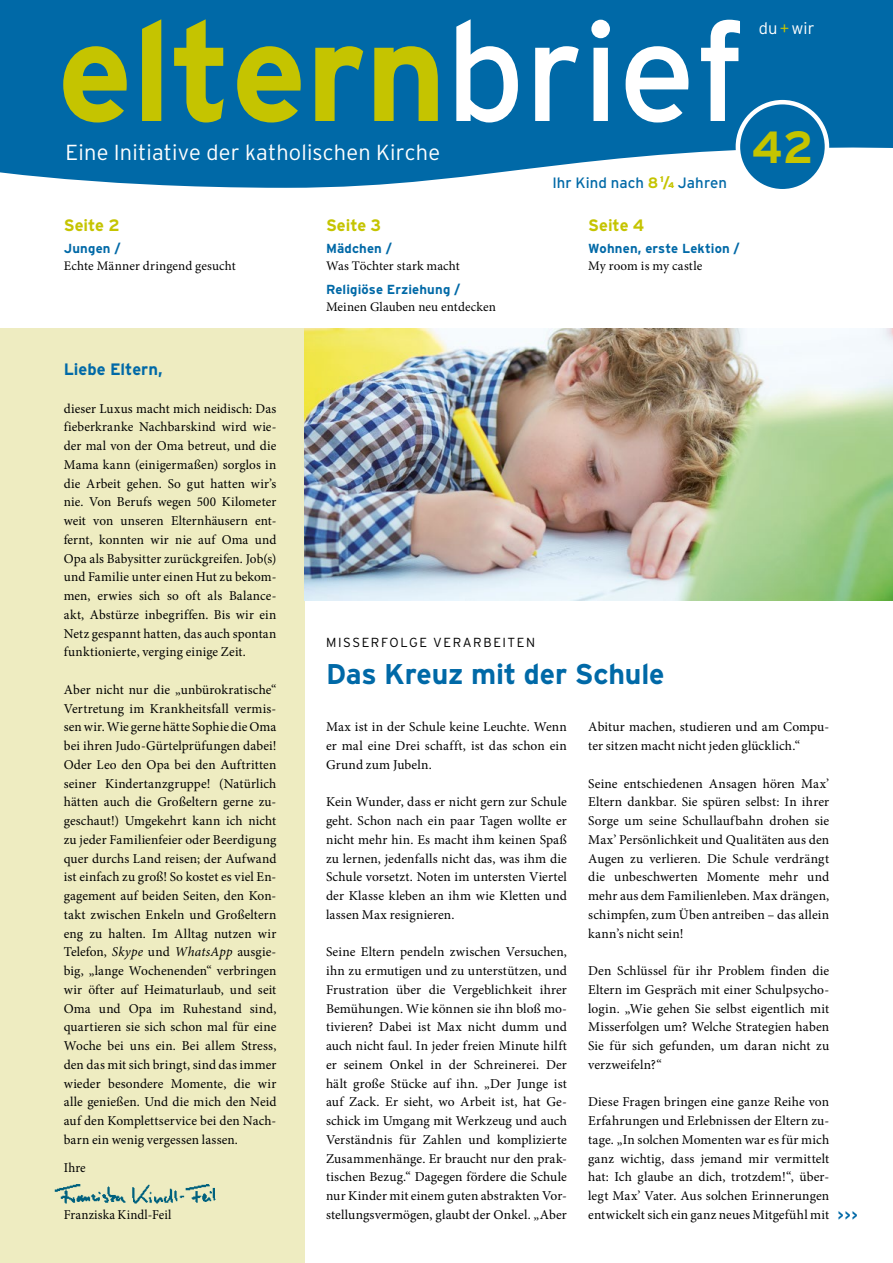
<style>
.page{position:relative;width:893px;height:1263px;background:#fff}
.page>*{position:absolute;margin:0;border:0;box-sizing:border-box;transform-origin:0 0}
.t1{font:700 139.5px "Interstate";letter-spacing:-.005em;color:#c5c400}
.t2{font:700 45px "Interstate";color:#c5c400}
.Headline__2015{font:700 28.5px "Interstate";letter-spacing:-.005em;color:#0069a7}
.t3{font:300 21.75px "Interstate";letter-spacing:.01em;color:#fff}
._1__Zeile_Seitenzahl{font:700 16.5px "Interstate";letter-spacing:-.005em;color:#c5c400}
.Liebe_Eltern__2015{font:700 16.5px "Interstate";color:#0069a7}
.t4{font:300 16.5px "Interstate";color:#fff}
.Ihr_Kind_nach__Titel{font:15px "Interstate";letter-spacing:.005em;color:#0069a7}
.Lauftext__2015{font:13.5px/18.8px "Minion Pro";letter-spacing:.01em;color:#000;text-align:justify}
.Lauftext__2015-2{font:13.5px "Minion Pro";letter-spacing:.01em;color:#000;scale:.96 1}
.Lauftext___Aufzählun{font:700 13.5px "Interstate";color:#0069a7}
.Minion_Regular{font:13.2px/16.5px "Minion Pro";letter-spacing:.005em;color:#000}
.Minion_Regular-2{font:700 13.2px/16.5px "Interstate";letter-spacing:.01em;color:#0069a7}
.Dachzeile__2015{font:300 13.2px "Interstate";letter-spacing:.115em;color:#000}
.s1{font-weight:400;color:#fff}
.s2{color:#c5c400}
.s3{font-family:"Interstate";font-weight:700;color:#0069a7}
.s4{font-weight:700;color:#c5c400}
.s5{font-weight:900;font-size:8.25px;color:#c5c400}
.s6{font-family:"Minion Pro";font-weight:400;color:#000}
.s7{font-style:italic}
</style>
<div class="page">
<div style="left:0;top:328px;width:305px;height:935px;background:#eeecc1"></div>
<svg style="left:0;top:0;width:893px;height:188px;background:#1474ad"></svg>
<div style="left:738px;top:102px;width:89px;height:89px;background:#0069a7;border-radius:50%"></div>
<div style="left:736px;top:100px;width:93px;height:93px;border:4px solid #fff;border-radius:50%"></div>
<img style="left:305px;top:328px;width:588px;height:272px">
<img style="left:54px;top:1184px;width:162px;height:20px">
<h1 class="t1" style="left:58px;top:-6px;width:689px">eltern<span class="s1">brief</span></h1>
<p class="t4" style="left:759px;top:19px;width:57px">du <span class="s2">+</span> wir</p>
<h3 class="t3" style="left:66px;top:140px;width:376px">Eine Initiative der katholischen Kirche</h3>
<p class="t2" style="left:751px;top:122px;width:64px">42</p>
<p class="_1__Zeile_Seitenzahl" style="left:64px;top:216px;width:57px">Seite 2</p>
<p class="Minion_Regular" style="left:64px;top:241px;width:173px"><span class="s3">Jungen /<br></span>Echte Männer dringend gesucht</p>
<p class="_1__Zeile_Seitenzahl" style="left:326px;top:216px;width:57px">Seite 3</p>
<p class="Minion_Regular" style="left:326px;top:241px;width:135px"><span class="s3">Mädchen /<br></span>Was Töchter stark macht</p>
<p class="Minion_Regular" style="left:326px;top:282px;width:171px"><span class="s3">Religiöse Erziehung /<br></span>Meinen Glauben neu entdecken</p>
<p class="Ihr_Kind_nach__Titel" style="left:552px;top:174px;width:176px">Ihr Kind nach <span class="s4">8</span> <sup>1</sup><span class="s4">/</span><span class="s5">4</span> Jahren</p>
<p class="_1__Zeile_Seitenzahl" style="left:588px;top:216px;width:58px">Seite 4</p>
<p class="Minion_Regular-2" style="left:588px;top:240px;width:153px">Wohnen, erste Lektion /<br><span class="s6">My room is my castle</span></p>
<p class="Liebe_Eltern__2015" style="left:64px;top:360px;width:100px">Liebe Eltern,</p>
<p class="Lauftext__2015" style="left:64px;top:399px;width:214px">dieser Luxus macht mich neidisch: Das fieberkranke Nachbarskind wird wie&shy;der mal von der Oma betreut, und die Mama kann (einigermaßen) sorglos in die Arbeit gehen. So gut hatten wir’s nie. Von Berufs wegen 500 Kilometer weit von unseren Elternhäusern ent&shy;fernt, konnten wir nie auf Oma und Opa als Babysitter zurückgreifen. Job(s) und Familie unter einen Hut zu bekom&shy;men, erwies sich so oft als Balance&shy;akt, Abstürze inbegriffen. Bis wir ein Netz gespannt hatten, das auch spontan funktionierte, verging einige Zeit.</p>
<p class="Lauftext__2015" style="left:64px;top:680px;width:214px">Aber nicht nur die „unbürokratische“ Vertretung im Krankheitsfall vermis&shy;sen wir. Wie gerne hätte Sophie die Oma bei ihren Judo-Gürtelprüfungen dabei!<br>Oder Leo den Opa bei den Auftritten seiner Kindertanzgruppe! (Natürlich hätten auch die Großeltern gerne zu&shy;geschaut!) Umgekehrt kann ich nicht zu jeder Familienfeier oder Beerdigung quer durchs Land reisen; der Aufwand ist einfach zu groß! So kostet es viel En&shy;gagement auf beiden Seiten, den Kon&shy;takt zwischen Enkeln und Großeltern eng zu halten. Im Alltag nutzen wir Telefon, <span class="s7">Skype</span> und <span class="s7">WhatsApp</span> ausgie&shy;big, „lange Wochenenden“ verbringen wir öfter auf Heimaturlaub, und seit Oma und Opa im Ruhestand sind, quartieren sie sich schon mal für eine Woche bei uns ein. Bei allem Stress, den das mit sich bringt, sind das immer wieder besondere Momente, die wir alle genießen. Und die mich den Neid auf den Komplettservice bei den Nach&shy;barn ein wenig vergessen lassen.</p>
<p class="Lauftext__2015-2" style="left:64px;top:1159px;width:24px">Ihre</p>
<p class="Lauftext__2015-2" style="left:64px;top:1205px;width:114px">Franziska Kindl-Feil</p>
<p class="Dachzeile__2015" style="left:326px;top:635px;width:211px">MISSERFOLGE VERARBEITEN</p>
<p class="Headline__2015" style="left:326px;top:658px;width:340px">Das Kreuz mit der Schule</p>
<p class="Lauftext__2015" style="left:326px;top:718px;width:242px">Max ist in der Schule keine Leuchte. Wenn er mal eine Drei schafft, ist das schon ein Grund zum Jubeln.</p>
<p class="Lauftext__2015" style="left:326px;top:793px;width:242px">Kein Wunder, dass er nicht gern zur Schule geht. Schon nach ein paar Tagen wollte er nicht mehr hin. Es macht ihm keinen Spaß zu lernen, jedenfalls nicht das, was ihm die Schule vorsetzt. Noten im untersten Viertel der Klasse kleben an ihm wie Kletten und lassen Max resignieren.</p>
<p class="Lauftext__2015" style="left:326px;top:943px;width:242px">Seine Eltern pendeln zwischen Versuchen, ihn zu ermutigen und zu unterstützen, und Frustration über die Vergeblichkeit ihrer Bemühungen. Wie können sie ihn bloß mo&shy;tivieren? Dabei ist Max nicht dumm und auch nicht faul. In jeder freien Minute hilft er seinem Onkel in der Schreinerei. Der hält große Stücke auf ihn. „Der Junge ist auf Zack. Er sieht, wo Arbeit ist, hat Ge&shy;schick im Umgang mit Werkzeug und auch Verständnis für Zahlen und komplizierte Zusammenhänge. Er braucht nur den prak&shy;tischen Bezug.“ Dagegen fördere die Schule nur Kinder mit einem guten abstrakten Vor&shy;stellungsvermögen, glaubt der Onkel. „Aber</p>
<p class="Lauftext__2015" style="left:588px;top:718px;width:242px">Abitur machen, studieren und am Compu&shy;ter sitzen macht nicht jeden glücklich.“</p>
<p class="Lauftext__2015" style="left:588px;top:774px;width:242px">Seine entschiedenen Ansagen hören Max’ Eltern dankbar. Sie spüren selbst: In ihrer Sorge um seine Schullaufbahn drohen sie Max’ Persönlichkeit und Qualitäten aus den Augen zu verlieren. Die Schule verdrängt die unbeschwerten Momente mehr und mehr aus dem Familienleben. Max drängen, schimpfen, zum Üben antreiben – das allein kann’s nicht sein!</p>
<p class="Lauftext__2015" style="left:588px;top:961px;width:242px">Den Schlüssel für ihr Problem finden die Eltern im Gespräch mit einer Schulpsycho&shy;login. „Wie gehen Sie selbst eigentlich mit Misserfolgen um? Welche Strategien haben Sie für sich gefunden, um daran nicht zu verzweifeln?“</p>
<p class="Lauftext__2015" style="left:588px;top:1093px;width:242px">Diese Fragen bringen eine ganze Reihe von Erfahrungen und Erlebnissen der Eltern zu&shy;tage. „In solchen Momenten war es für mich ganz wichtig, dass jemand mir vermittelt hat: Ich glaube an dich, trotzdem!“, über&shy;legt Max’ Vater. Aus solchen Erinnerungen entwickelt sich ein ganz neues Mitgefühl mit</p>
<p class="Lauftext___Aufzählun" style="left:838px;top:1207px;width:22px">&gt;&gt;&gt;</p>
</div>
